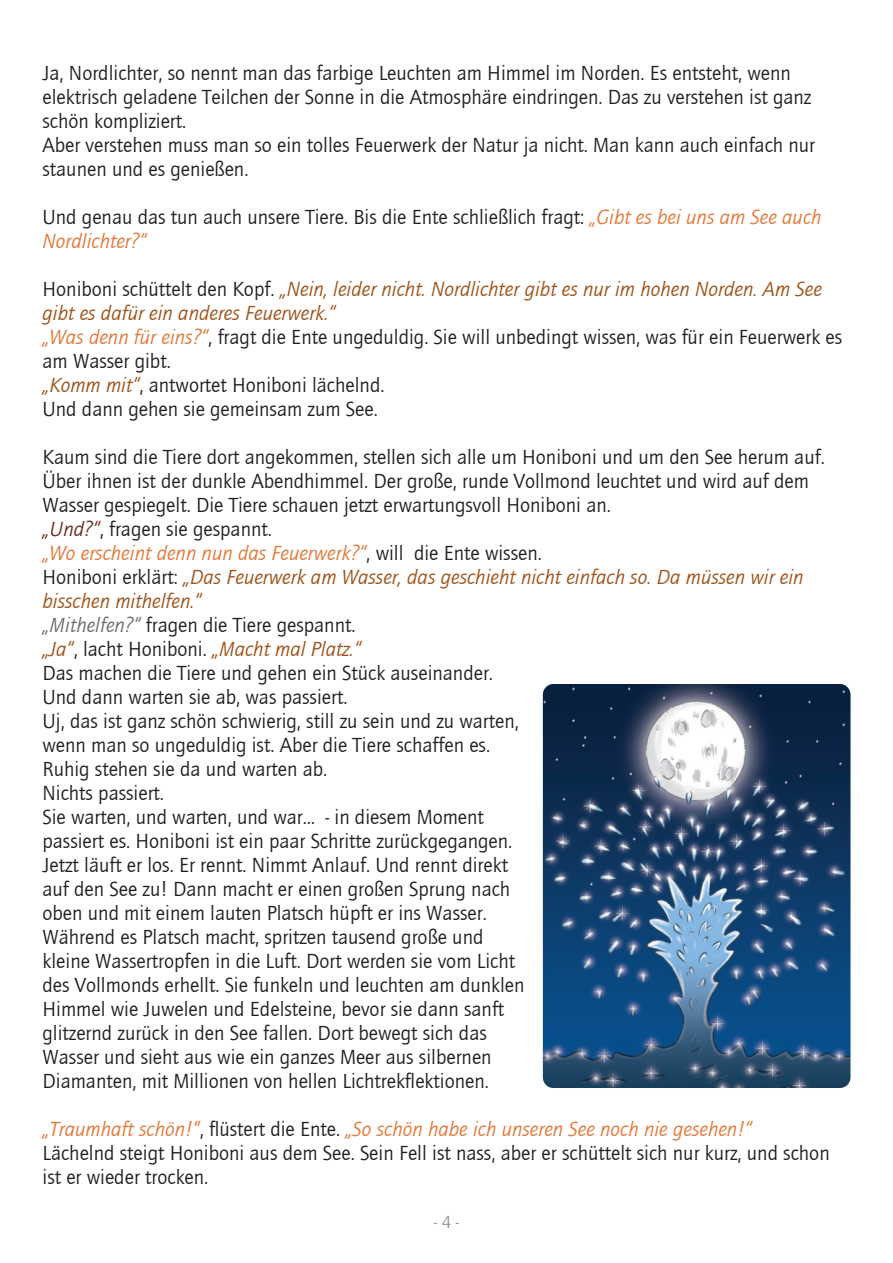
<style>
.page{position:relative;width:893px;height:1263px;background:#fff}
.page>*{position:absolute;margin:0;border:0;box-sizing:border-box;transform-origin:0 0}
.t1{font:21px/24px "Quay Itc T";color:#231f20}
.t2{font:italic 21px/24px "Quay Itc T";color:#9e531a}
.t3{font:italic 21px "Quay Itc T";color:#e37838}
.t4{font:18px "Quay Itc T";color:#939598}
.s1{font-style:italic;color:#e37838}
.s2{font-style:normal;color:#231f20}
.s3{font-style:italic;color:#9e531a}
.s4{font-style:italic;color:#6c2d1d}
.s5{font-style:italic;color:#6c6d70}
</style>
<div class="page">
<img style="left:543px;top:684px;width:307px;height:404px">
<p class="t1" style="left:43px;top:60px;width:770px">Ja, Nordlichter, so nennt man das farbige Leuchten am Himmel im Norden. Es entsteht, wenn elektrisch geladene Teilchen der Sonne in die Atmosphäre eindringen. Das zu verstehen ist ganz schön kompliziert.</p>
<p class="t1" style="left:43px;top:132px;width:774px">Aber verstehen muss man so ein tolles Feuerwerk der Natur ja nicht. Man kann auch einfach nur staunen und es genießen.</p>
<p class="t1" style="left:43px;top:204px;width:780px">Und genau das tun auch unsere Tiere. Bis die Ente schließlich fragt: <span class="s1">„Gibt es bei uns am See auch<br>Nordlichter?“</span></p>
<p class="t2" style="left:43px;top:276px;width:781px"><span class="s2">Honiboni schüttelt den Kopf.</span> „Nein, leider nicht. Nordlichter gibt es nur im hohen Norden. Am See gibt es dafür ein anderes Feuerwerk.“</p>
<p class="t1" style="left:43px;top:324px;width:801px"><span class="s1">„Was denn für eins?“</span>, fragt die Ente ungeduldig. Sie will unbedingt wissen, was für ein Feuerwerk es am Wasser gibt.</p>
<p class="t1" style="left:43px;top:372px;width:343px"><span class="s3">„Komm mit“</span>, antwortet Honiboni lächelnd.</p>
<p class="t1" style="left:43px;top:396px;width:337px">Und dann gehen sie gemeinsam zum See.</p>
<p class="t1" style="left:43px;top:444px;width:784px">Kaum sind die Tiere dort angekommen, stellen sich alle um Honiboni und um den See herum auf.<br>Über ihnen ist der dunkle Abendhimmel. Der große, runde Vollmond leuchtet und wird auf dem<br>Wasser gespiegelt. Die Tiere schauen jetzt erwartungsvoll Honiboni an.</p>
<p class="t1" style="left:43px;top:516px;width:231px"><span class="s4">„Und?“</span>, fragen sie gespannt.</p>
<p class="t3" style="left:43px;top:540px;width:501px">„Wo erscheint denn nun das Feuerwerk?“<span class="s2">, will die Ente wissen.</span></p>
<p class="t2" style="left:43px;top:564px;width:763px"><span class="s2">Honiboni erklärt:</span> „Das Feuerwerk am Wasser, das geschieht nicht einfach so. Da müssen wir ein bisschen mithelfen.“</p>
<p class="t1" style="left:43px;top:612px;width:314px"><span class="s5">„Mithelfen?“</span> fragen die Tiere gespannt.</p>
<p class="t2" style="left:43px;top:636px;width:320px">„Ja“<span class="s2">, lacht Honiboni.</span> „Macht mal Platz.“</p>
<p class="t1" style="left:43px;top:660px;width:452px">Das machen die Tiere und gehen ein Stück auseinander.<br>Und dann warten sie ab, was passiert.</p>
<p class="t1" style="left:43px;top:708px;width:478px">Uj, das ist ganz schön schwierig, still zu sein und zu warten, wenn man so ungeduldig ist. Aber die Tiere schaffen es.<br>Ruhig stehen sie da und warten ab.</p>
<p class="t1" style="left:43px;top:780px;width:123px">Nichts passiert.</p>
<p class="t1" style="left:43px;top:804px;width:471px">Sie warten, und warten, und war… - in diesem Moment passiert es. Honiboni ist ein paar Schritte zurückgegangen.<br>Jetzt läuft er los. Er rennt. Nimmt Anlauf. Und rennt direkt auf den See zu! Dann macht er einen großen Sprung nach oben und mit einem lauten Platsch hüpft er ins Wasser.</p>
<p class="t1" style="left:43px;top:924px;width:484px">Während es Platsch macht, spritzen tausend große und kleine Wassertropfen in die Luft. Dort werden sie vom Licht des Vollmonds erhellt. Sie funkeln und leuchten am dunklen Himmel wie Juwelen und Edelsteine, bevor sie dann sanft glitzernd zurück in den See fallen. Dort bewegt sich das Wasser und sieht aus wie ein ganzes Meer aus silbernen Diamanten, mit Millionen von hellen Lichtrekflektionen.</p>
<p class="t3" style="left:43px;top:1116px;width:711px">„Traumhaft schön!“<span class="s2">, flüstert die Ente.</span> „So schön habe ich unseren See noch nie gesehen!“</p>
<p class="t1" style="left:43px;top:1140px;width:789px">Lächelnd steigt Honiboni aus dem See. Sein Fell ist nass, aber er schüttelt sich nur kurz, und schon ist er wieder trocken.</p>
<p class="t4" style="left:434px;top:1211px;width:26px">- 4 -</p>
</div>
